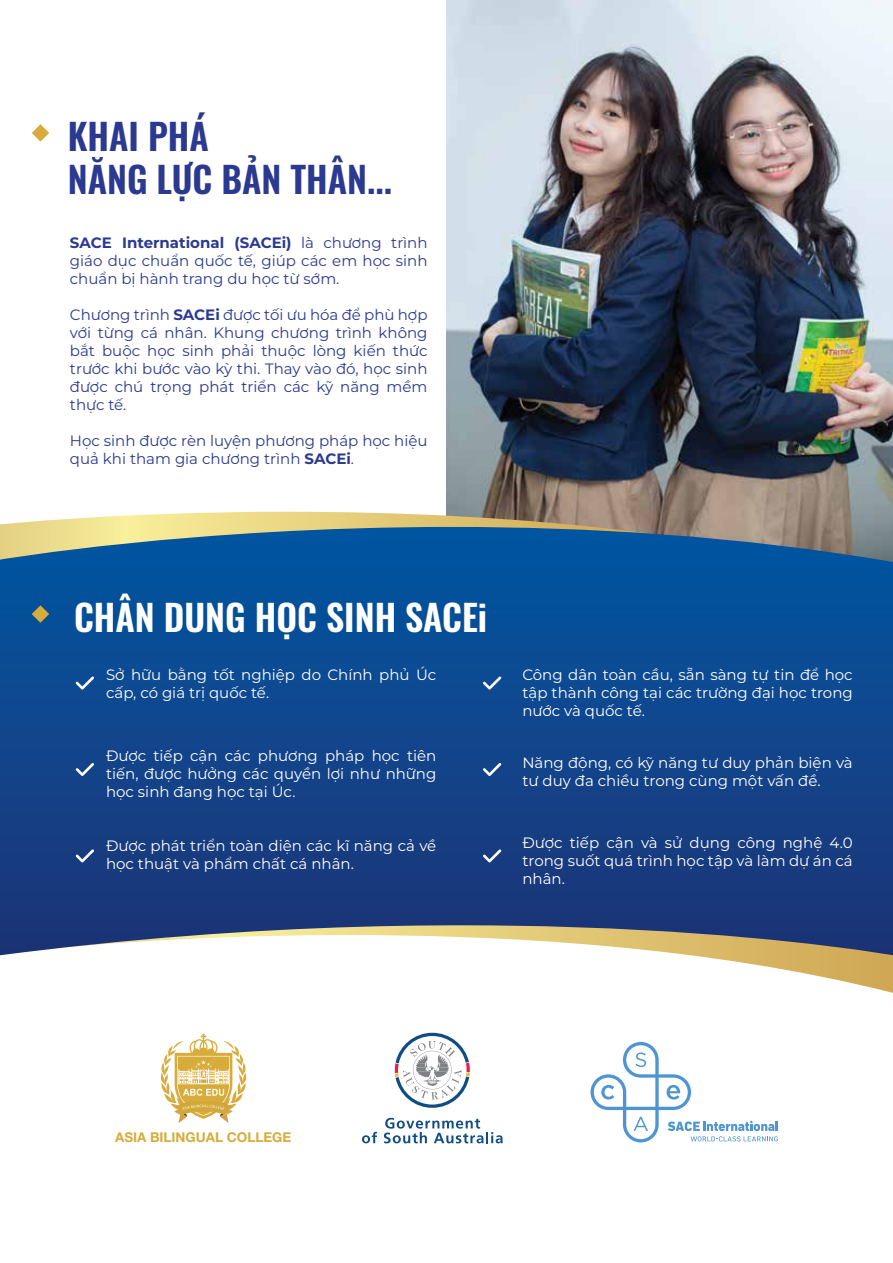
<style>
.page{position:relative;width:893px;height:1263px;background:#fff}
.page>*{position:absolute;margin:0;border:0;box-sizing:border-box;transform-origin:0 0}
.t1{font:600 36px/43.2px "Oswald";color:#2b3990}
.t2{font:600 36px "Oswald";color:#fff}
.t3{font:15px/18px "Montserrat";color:#fff}
.t4{font:15px/18px "Montserrat";color:#2b3990;text-align:justify}
.t5{font:700 13.5px "Helvetica Neue";color:#d8ac3a}
.s1{font-weight:700}
</style>
<div class="page">
<img style="left:446px;top:0;width:447px;height:527px">
<svg style="left:0;top:512px;width:649px;height:15px;background:#d9c78f"></svg>
<svg style="left:689px;top:955px;width:204px;height:38px"></svg>
<svg style="left:0;top:527px;width:893px;height:428px;background:#1e4f8e"></svg>
<svg style="left:76px;top:676px;width:18px;height:13px"></svg>
<svg style="left:76px;top:763px;width:18px;height:13px"></svg>
<svg style="left:76px;top:849px;width:18px;height:13px"></svg>
<svg style="left:483px;top:676px;width:18px;height:13px"></svg>
<svg style="left:483px;top:763px;width:18px;height:13px"></svg>
<svg style="left:483px;top:849px;width:18px;height:13px"></svg>
<svg style="left:590px;top:1042px;width:188px;height:100px"></svg>
<svg style="left:362px;top:1132px;width:15px;height:11px"></svg>
<svg style="left:384px;top:1118px;width:119px;height:25px"></svg>
<svg style="left:395px;top:1033px;width:75px;height:75px"></svg>
<svg style="left:161px;top:1033px;width:85px;height:90px"></svg>
<svg style="left:32px;top:124px;width:17px;height:18px"></svg>
<svg style="left:32px;top:605px;width:17px;height:18px"></svg>
<h1 class="t1" style="left:68px;top:111px;width:326px">KHAI PHÁ<br>NĂNG LỰC BẢN THÂN...</h1>
<p class="t4" style="left:70px;top:234px;width:359px"><span class="s1">SACE International (SACEi)</span> là chương trình giáo dục chuẩn quốc tế, giúp các em học sinh chuẩn bị hành trang du học từ sớm.</p>
<p class="t4" style="left:70px;top:306px;width:359px">Chương trình <span class="s1">SACEi</span> được tối ưu hóa để phù hợp với từng cá nhân. Khung chương trình không bắt buộc học sinh phải thuộc lòng kiến thức trước khi bước vào kỳ thi. Thay vào đó, học sinh được chú trọng phát triển các kỹ năng mềm thực tế.</p>
<p class="t4" style="left:70px;top:432px;width:359px">Học sinh được rèn luyện phương pháp học hiệu quả khi tham gia chương trình <span class="s1">SACEi</span>.</p>
<h1 class="t2" style="left:74px;top:585px;width:415px">CHÂN DUNG HỌC SINH SACEi</h1>
<p class="t3" style="left:106px;top:666px;width:332px">Sở hữu bằng tốt nghiệp do Chính phủ Úc cấp, có giá trị quốc tế.</p>
<p class="t3" style="left:106px;top:746px;width:332px;text-align:justify">Được tiếp cận các phương pháp học tiên tiến, được hưởng các quyền lợi như những học sinh đang học tại Úc.</p>
<p class="t3" style="left:106px;top:836px;width:332px">Được phát triển toàn diện các kĩ năng cả về học thuật và phẩm chất cá nhân.</p>
<p class="t3" style="left:522px;top:666px;width:332px;text-align:justify">Công dân toàn cầu, sẵn sàng tự tin để học tập thành công tại các trường đại học trong nước và quốc tế.</p>
<p class="t3" style="left:522px;top:753px;width:332px">Năng động, có kỹ năng tư duy phản biện và tư duy đa chiều trong cùng một vấn đề.</p>
<p class="t3" style="left:522px;top:834px;width:332px;text-align:justify">Được tiếp cận và sử dụng công nghệ 4.0 trong suốt quá trình học tập và làm dự án cá nhân.</p>
<p class="t5" style="left:115px;top:1126px;width:177px">ASIA BILINGUAL COLLEGE</p>
</div>
